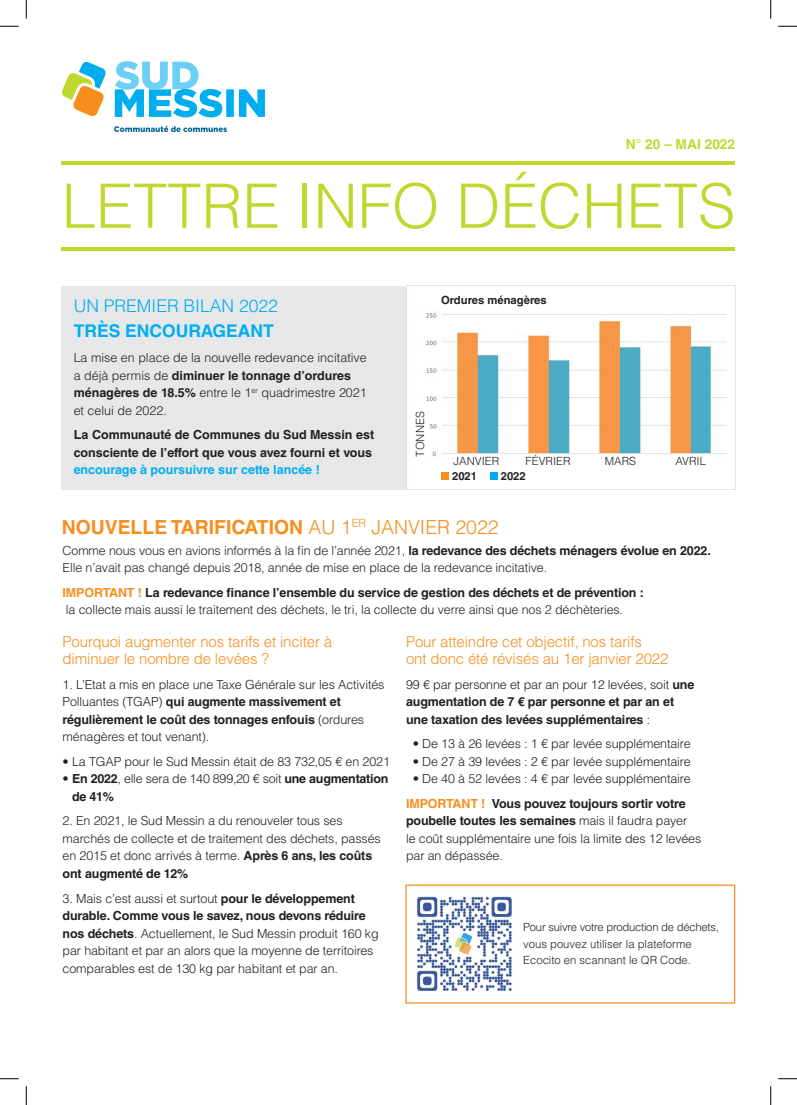
<style>
.page{position:relative;width:797px;height:1105px;background:#fff}
.page>*{position:absolute;margin:0;border:0;box-sizing:border-box;transform-origin:0 0}
.t1{font:300 61.25px "Helvetica LT Std";color:#c1d72f}
.t2{font:700 19.38px "Helvetica LT Std";color:#f68e1e}
.t3{font:300 17.5px/25px "Helvetica LT Std";color:#00aeef}
.t4{font:300 15px/17.5px "Helvetica LT Std";letter-spacing:-.01em;color:#f68e1e}
.t5{font:700 13.75px "Helvetica LT Std";color:#c1d72f}
.t6{font:300 12.5px/17.5px "Helvetica LT Std";letter-spacing:-.01em;color:#231f20}
.t7{font:700 12.5px/17.5px "Helvetica LT Std";letter-spacing:-.01em;color:#231f20}
.t8{font:300 11.25px/16.2px "Helvetica LT Std";color:#231f20}
.t9{font:700 11.25px "Helvetica LT Std";color:#231f20}
.s1{font-weight:700}
.s2{color:#00aeef}
.s3{font-weight:300}
.s4{font-weight:700;color:#f68e1e}
</style>
<div class="page">
<div style="left:62px;top:286px;width:673px;height:204px;background:#e6e7e9"></div>
<svg style="left:114px;top:126px;width:113px;height:6px"></svg>
<svg style="left:62px;top:62px;width:44px;height:54px"></svg>
<svg style="left:115px;top:61px;width:150px;height:56px"></svg>
<hr style="left:61px;top:161px;width:674px;height:4px;background:#c1d72f">
<hr style="left:61px;top:247px;width:674px;height:3px;background:#c1d72f">
<img style="left:417px;top:896px;width:95px;height:95px">
<img style="left:406px;top:286px;width:329px;height:204px">
<div style="left:405px;top:884px;width:330px;height:119px;border:1px solid #f68e1e"></div>
<div style="left:441px;top:291px;width:178px;height:18px;background:#fff"></div>
<div style="left:441px;top:467px;width:178px;height:18px;background:#fff"></div>
<div style="left:441px;top:472px;width:8px;height:8px;background:#f68e1e"></div>
<div style="left:489px;top:472px;width:8px;height:8px;background:#00aeef"></div>
<div style="left:413px;top:408px;width:14px;height:52px;background:#fff"></div>
<div style="left:453px;top:457px;width:46px;height:8px;background:#fff"></div>
<div style="left:525px;top:457px;width:46px;height:8px;background:#fff"></div>
<div style="left:597px;top:457px;width:46px;height:8px;background:#fff"></div>
<div style="left:668px;top:457px;width:45px;height:8px;background:#fff"></div>
<svg style="left:0;top:25px;width:19px;height:2px"></svg>
<svg style="left:778px;top:25px;width:19px;height:2px"></svg>
<svg style="left:0;top:1078px;width:19px;height:1px"></svg>
<svg style="left:778px;top:1078px;width:19px;height:1px"></svg>
<svg style="left:25px;top:0;width:2px;height:19px"></svg>
<svg style="left:25px;top:1086px;width:2px;height:19px"></svg>
<svg style="left:770px;top:0;width:1px;height:19px"></svg>
<svg style="left:770px;top:1086px;width:1px;height:19px"></svg>
<p class="t5" style="left:625px;top:136px;width:111px">N° 20 – MAI 2022</p>
<p class="t1" style="left:62px;top:168px;width:675px">LETTRE INFO DÉCHETS</p>
<p class="t3" style="left:74px;top:293px;width:206px">UN PREMIER BILAN 2022<br><span class="s1">TRÈS ENCOURAGEANT</span></p>
<p class="t6" style="left:74px;top:349px;width:294px">La mise en place de la nouvelle redevance incitative a déjà permis de <span class="s1">diminuer le tonnage d’ordures ménagères de 18.5%</span> entre le 1<sup>er</sup> quadrimestre 2021 et celui de 2022.</p>
<p class="t7" style="left:74px;top:426px;width:302px">La Communauté de Communes du Sud Messin est consciente de l’effort que vous avez fourni et vous <span class="s2">encourage à poursuivre sur cette lancée !</span></p>
<p class="t9" style="left:441px;top:293px;width:107px">Ordures ménagères</p>
<p class="t8" style="left:412px;top:456px;width:46px;rotate:-90deg">TONNES</p>
<p class="t8" style="left:453px;top:453px;width:47px">JANVIER</p>
<p class="t8" style="left:525px;top:453px;width:47px">FÉVRIER</p>
<p class="t8" style="left:605px;top:453px;width:33px">MARS</p>
<p class="t8" style="left:675px;top:453px;width:32px">AVRIL</p>
<p class="t9" style="left:452px;top:469px;width:27px">2021</p>
<p class="t9" style="left:501px;top:469px;width:27px">2022</p>
<p class="t2" style="left:62px;top:515px;width:438px">NOUVELLE TARIFICATION <span class="s3">AU 1</span><sup>ER</sup> <span class="s3">JANVIER 2022</span></p>
<p class="t6" style="left:63px;top:541px;width:649px">Comme nous vous en avions informés à la fin de l’année 2021, <span class="s1">la redevance des déchets ménagers évolue en 2022.<br></span>Elle n’avait pas changé depuis 2018, année de mise en place de la redevance incitative.</p>
<p class="t6" style="left:63px;top:583px;width:583px"><span class="s4">IMPORTANT !</span> <span class="s1">La redevance finance l’ensemble du service de gestion des déchets et de prévention : </span>la collecte mais aussi le traitement des déchets, le tri, la collecte du verre ainsi que nos 2 déchèteries.</p>
<p class="t4" style="left:63px;top:632px;width:271px">Pourquoi augmenter nos tarifs et inciter à diminuer le nombre de levées ?</p>
<p class="t6" style="left:63px;top:675px;width:323px">1. L’Etat a mis en place une Taxe Générale sur les Activités Polluantes (TGAP) <span class="s1">qui augmente massivement et régulièrement le coût des tonnages enfouis</span> (ordures ménagères et tout venant).</p>
<p class="t6" style="left:63px;top:752px;width:329px">• La TGAP pour le Sud Messin était de 83 732,05 € en 2021</p>
<p class="t6" style="left:72px;top:770px;width:318px;text-indent:-9px">• <span class="s1">En 2022</span>, elle sera de 140 899,20 € soit <span class="s1">une augmentation de 41%</span></p>
<p class="t6" style="left:63px;top:812px;width:320px">2. En 2021, le Sud Messin a du renouveler tous ses marchés de collecte et de traitement des déchets, passés en 2015 et donc arrivés à terme. <span class="s1">Après 6 ans, les coûts ont augmenté de 12%</span></p>
<p class="t6" style="left:63px;top:889px;width:317px">3. Mais c’est aussi et surtout <span class="s1">pour le développement durable. Comme vous le savez, nous devons réduire nos déchets</span>. Actuellement, le Sud Messin produit 160 kg par habitant et par an alors que la moyenne de territoires comparables est de 130 kg par habitant et par an.</p>
<p class="t4" style="left:406px;top:632px;width:264px">Pour atteindre cet objectif, nos tarifs<br>ont donc été révisés au 1er janvier 2022</p>
<p class="t7" style="left:406px;top:675px;width:290px"><span class="s3">99 € par personne et par an pour 12 levées, soit</span> une augmentation de 7 € par personne et par an et une taxation des levées supplémentaires <span class="s3">:</span></p>
<p class="t6" style="left:413px;top:735px;width:279px">• De 13 à 26 levées : 1 € par levée supplémentaire</p>
<p class="t6" style="left:413px;top:752px;width:279px">• De 27 à 39 levées : 2 € par levée supplémentaire</p>
<p class="t6" style="left:413px;top:770px;width:279px">• De 40 à 52 levées : 4 € par levée supplémentaire</p>
<p class="t6" style="left:406px;top:795px;width:297px"><span class="s4">IMPORTANT !</span> <span class="s1">Vous pouvez toujours sortir votre poubelle toutes les semaines</span> mais il faudra payer<br>le coût supplémentaire une fois la limite des 12 levées par an dépassée.</p>
<p class="t8" style="left:523px;top:919px;width:197px">Pour suivre votre production de déchets, vous pouvez utiliser la plateforme<br>Ecocito en scannant le QR Code.</p>
</div>
